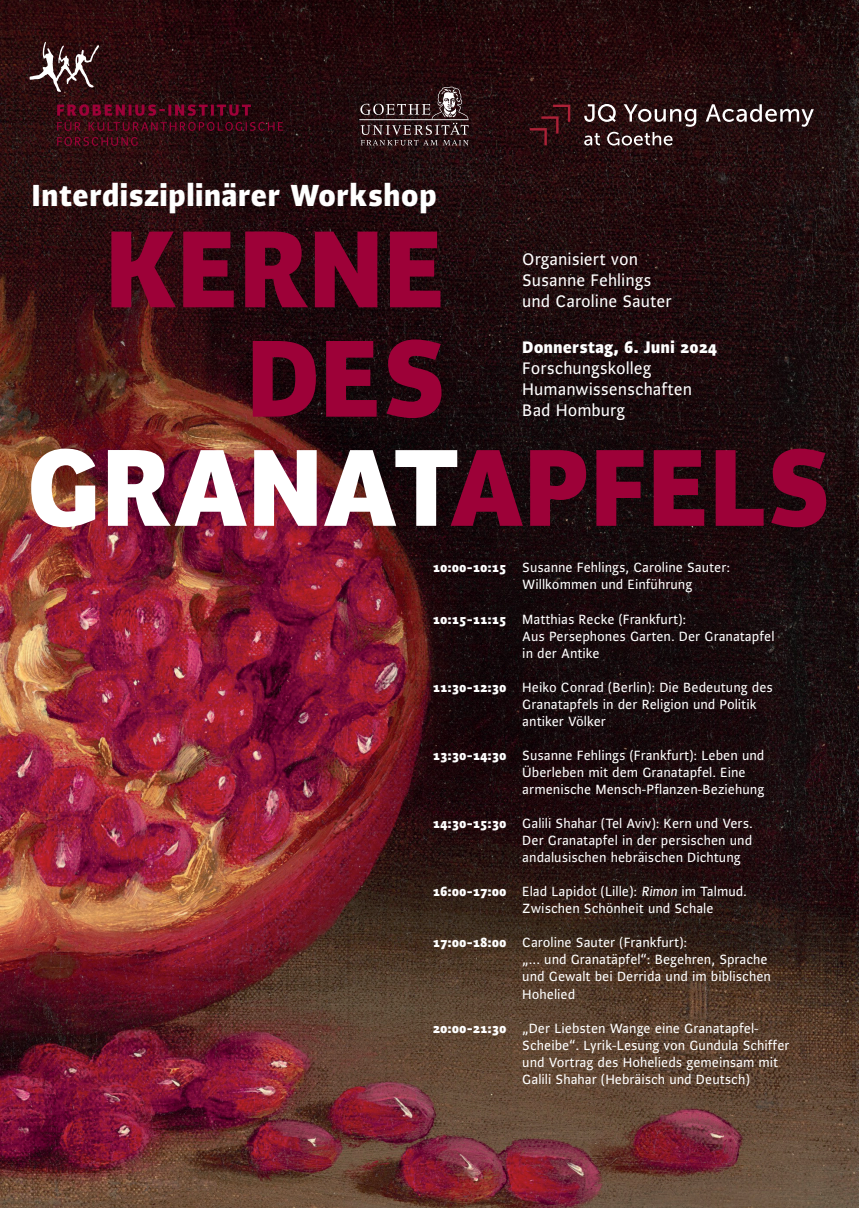
<style>
.page{position:relative;width:859px;height:1208px;background:#fff}
.page>*{position:absolute;margin:0;border:0;box-sizing:border-box;transform-origin:0 0}
.t1{font:800 116.4px "Alibi";letter-spacing:-.01em;color:#fff}
.t2{font:800 116.4px "Alibi";letter-spacing:-.01em;color:#9d0138}
.t3{font:800 32.4px "Alibi";color:#fff}
.t4{font:17.8px/21px "Alibi Roman Os F";color:#fff}
.t5{font:800 17.8px "Alibi";color:#fff}
.t6{font:14.2px/17px "Alibi Roman Os F";color:#fff}
.t7{font:800 14.2px "Alibi";color:#fff}
.s1{color:#9d0138}
.s2{font-family:"Alibi Italic Os F"}
</style>
<div class="page">
<img style="left:0;top:0;width:859px;height:1208px">
<svg style="left:359px;top:87px;width:110px;height:59px;background:#423031"></svg>
<svg style="left:57px;top:137px;width:81px;height:9px"></svg>
<svg style="left:57px;top:104px;width:226px;height:27px;background:#440918"></svg>
<img style="left:30px;top:42px;width:18px;height:38px">
<svg style="left:584px;top:104px;width:112px;height:41px;background:#523e3f"></svg>
<svg style="left:706px;top:104px;width:108px;height:23px;background:#544546"></svg>
<svg style="left:530px;top:105px;width:40px;height:40px;background:#370e13"></svg>
<h2 class="t3" style="left:32px;top:174px;width:407px">Interdisziplinärer Workshop</h2>
<h1 class="t2" style="left:104px;top:194px;width:343px">Kerne</h1>
<h1 class="t2" style="left:246px;top:303px;width:202px">des</h1>
<h1 class="t1" style="left:26px;top:412px;width:806px">Granat<span class="s1">apfels</span></h1>
<p class="t4" style="left:522px;top:248px;width:151px">Organisiert von<br>Susanne Fehlings und Caroline Sauter</p>
<p class="t5" style="left:522px;top:335px;width:196px">Donnerstag, 6. Juni 2024</p>
<p class="t4" style="left:522px;top:357px;width:171px">Forschungskolleg<br>Humanwissenschaften<br>Bad Homburg</p>
<p class="t7" style="left:433px;top:558px;width:75px">10:00-10:15</p>
<p class="t7" style="left:433px;top:609px;width:75px">10:15-11:15</p>
<p class="t7" style="left:433px;top:678px;width:75px">11:30-12:30</p>
<p class="t7" style="left:433px;top:746px;width:75px">13:30-14:30</p>
<p class="t7" style="left:433px;top:814px;width:75px">14:30-15:30</p>
<p class="t7" style="left:433px;top:882px;width:75px">16:00-17:00</p>
<p class="t7" style="left:433px;top:933px;width:75px">17:00-18:00</p>
<p class="t7" style="left:433px;top:1018px;width:75px">20:00-21:30</p>
<p class="t6" style="left:522px;top:558px;width:210px">Susanne Fehlings, Caroline Sauter:<br>Willkommen und Einführung</p>
<p class="t6" style="left:522px;top:610px;width:254px">Matthias Recke (Frankfurt):<br>Aus Persephones Garten. Der Granatapfel in der Antike</p>
<p class="t6" style="left:522px;top:678px;width:252px">Heiko Conrad (Berlin): Die Bedeutung des<br>Granatapfels in der Religion und Politik antiker Völker</p>
<p class="t6" style="left:522px;top:746px;width:244px">Susanne Fehlings (Frankfurt): Leben und<br>Überleben mit dem Granatapfel. Eine armenische Mensch-Pflanzen-Beziehung</p>
<p class="t6" style="left:522px;top:814px;width:232px;text-align:justify">Galili Shahar (Tel Aviv): Kern und Vers.<br>Der Granatapfel in der persischen und andalusischen hebräischen Dichtung</p>
<p class="t6" style="left:522px;top:882px;width:226px">Elad Lapidot (Lille): <span class="s2">Rimon</span> im Talmud.<br>Zwischen Schönheit und Schale</p>
<p class="t6" style="left:522px;top:933px;width:250px">Caroline Sauter (Frankfurt):<br>„... und Granatäpfel“: Begehren, Sprache und Gewalt bei Derrida und im biblischen<br>Hohelied</p>
<p class="t6" style="left:522px;top:1019px;width:269px">„Der Liebsten Wange eine Granatapfel-Scheibe“. Lyrik-Lesung von Gundula Schiffer und Vortrag des Hohelieds gemeinsam mit Galili Shahar (Hebräisch und Deutsch)</p>
</div>
